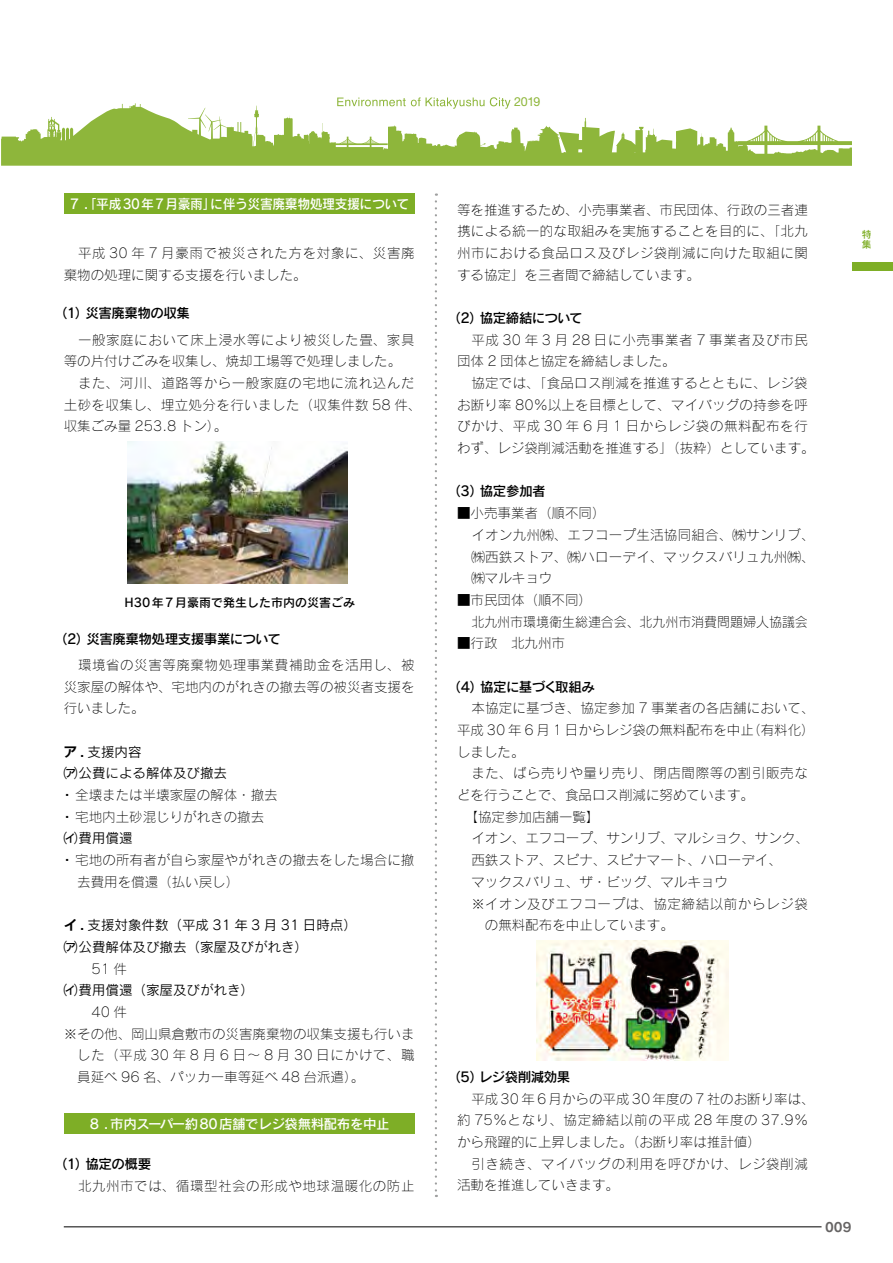
<style>
.page{position:relative;width:893px;height:1263px;background:#fff}
.page>*{position:absolute;margin:0;border:0;box-sizing:border-box;transform-origin:0 0}
.t1{font:13.5px/21.8px "Rodin Pro L";color:#000}
.t2{font:13.5px/21.8px "Rodin Pro L";letter-spacing:.045em;color:#000}
.t3{font:13.5px "Rodin Pro DB";letter-spacing:-.035em;color:#000}
.t4{font:13.5px/21.8px "Rodin Pro M";color:#000}
.t5{font:13.5px/21.8px "Rodin Pro L";letter-spacing:.02em;color:#000}
.t6{font:13.5px "Rodin Pro DB";letter-spacing:-.03em;color:#fff}
.t7{font:13.5px "Rodin Pro L";letter-spacing:.04em;color:#000}
.t8{font:13.5px "Rodin Pro L";letter-spacing:.03em;color:#000}
.t9{font:13.5px "Rodin Pro L";letter-spacing:.055em;color:#000}
.t10{font:12.75px "Rodin Pro B";color:#666464}
.t11{font:12.45px "Helvetica Neue LT Std";color:#8eb63b}
.t12{font:12px "Rodin Pro DB";color:#000}
.t13{font:9.75px/9.8px "Rodin Pro DB";color:#7eae26}
.s1{font-family:"Shin Go Pro De";font-weight:700}
.s2{font-family:"Rodin Pro DB"}
</style>
<div class="page">
<svg style="left:1px;top:103px;width:851px;height:63px"></svg>
<svg style="left:528px;top:140px;width:12px;height:2px"></svg>
<svg style="left:337px;top:97px;width:173px;height:12px"></svg>
<div style="left:852px;top:262px;width:41px;height:9px;background:#7eae26"></div>
<hr style="left:64px;top:1226px;width:757px;height:1px;background:#000">
<div style="left:64px;top:193px;width:351px;height:21px;background:#7eae26"></div>
<img style="left:128px;top:441px;width:220px;height:142px">
<div style="left:64px;top:1113px;width:351px;height:21px;background:#7eae26"></div>
<img style="left:536px;top:940px;width:193px;height:120px">
<svg style="left:435px;top:193px;width:2px;height:1004px"></svg>
<p class="t6" style="left:70px;top:195px;width:341px">7 「平成30年7月豪雨」に伴う災害廃棄物処理支援について</p>
<p class="t6" style="left:84px;top:195px;width:6px">.</p>
<p class="t1" style="left:64px;top:242px;width:352px;text-indent:14px">平成 30 年 7 月豪雨で被災された方を対象に、災害廃棄物の処理に関する支援を行いました。</p>
<p class="t3" style="left:54px;top:304px;width:137px">（1）災害廃棄物の収集</p>
<p class="t7" style="left:78px;top:331px;width:338px">一般家庭において床上浸水等により被災した畳、家具</p>
<p class="t1" style="left:64px;top:350px;width:339px">等の片付けごみを収集し、焼却工場等で処理しました。</p>
<p class="t2" style="left:78px;top:372px;width:338px">また、河川、道路等から一般家庭の宅地に流れ込んだ</p>
<p class="t8" style="left:64px;top:396px;width:359px">土砂を収集し、埋立処分を行いました（収集件数 58 件、</p>
<p class="t1" style="left:64px;top:415px;width:165px">収集ごみ量 253.8 トン）。</p>
<p class="t12" style="left:124px;top:594px;width:232px">H30年7月豪雨で発生した市内の災害ごみ</p>
<p class="t3" style="left:54px;top:630px;width:228px">（2）災害廃棄物処理支援事業について</p>
<p class="t1" style="left:64px;top:654px;width:352px;text-align:justify;text-indent:14px">環境省の災害等廃棄物処理事業費補助金を活用し、被災家屋の解体や、宅地内のがれきの撤去等の被災者支援を行いました。</p>
<p class="t4" style="left:64px;top:740px;width:165px"><span class="s1">ア .</span> 支援内容<br><span class="s2">ア</span>公費による解体及び撤去</p>
<p class="t1" style="left:60px;top:784px;width:219px"><span class="s2">・</span>全壊または半壊家屋の解体・撤去<span class="s2">・</span>宅地内土砂混じりがれきの撤去</p>
<p class="t4" style="left:64px;top:827px;width:70px"><span class="s2">イ</span>費用償還</p>
<p class="t1" style="left:77px;top:849px;width:339px;text-indent:-17px"><span class="s2">・</span>宅地の所有者が自ら家屋やがれきの撤去をした場合に撤去費用を償還（払い戻し）</p>
<p class="t4" style="left:64px;top:914px;width:295px"><span class="s1">イ .</span> 支援対象件数（平成 31 年 3 月 31 日時点）<span class="s2">ア</span>公費解体及び撤去（家屋及びがれき）</p>
<p class="t1" style="left:78px;top:957px;width:51px">　51 件</p>
<p class="t4" style="left:64px;top:979px;width:192px"><span class="s2">イ</span>費用償還（家屋及びがれき）</p>
<p class="t1" style="left:78px;top:1000px;width:51px">　40 件</p>
<p class="t1" style="left:64px;top:1022px;width:352px">※その他、岡山県倉敷市の災害廃棄物の収集支援も行いま</p>
<p class="t9" style="left:77px;top:1047px;width:339px">した（平成 30 年 8 月 6 日〜 8 月 30 日にかけて、職</p>
<p class="t1" style="left:77px;top:1066px;width:289px">員延べ 96 名、パッカー車等延べ 48 台派遣）。</p>
<p class="t6" style="left:90px;top:1115px;width:301px">8 .市内スーパー約80店舗でレジ袋無料配布を中止</p>
<p class="t3" style="left:54px;top:1155px;width:98px">（1）協定の概要</p>
<p class="t7" style="left:78px;top:1177px;width:338px">北九州市では、循環型社会の形成や地球温暖化の防止</p>
<p class="t11" style="left:514px;top:95px;width:28px">2019</p>
<p class="t1" style="left:457px;top:198px;width:352px;text-align:justify">等を推進するため、小売事業者、市民団体、行政の三者連携による統一的な取組みを実施することを目的に、「北九州市における食品ロス及びレジ袋削減に向けた取組に関する協定」を三者間で締結しています。</p>
<p class="t3" style="left:448px;top:309px;width:137px">（2）協定締結について</p>
<p class="t1" style="left:457px;top:328px;width:352px;text-indent:14px">平成 30 年 3 月 28 日に小売事業者 7 事業者及び市民団体 2 団体と協定を締結しました。</p>
<p class="t1" style="left:457px;top:372px;width:359px;text-align:center">協定では、「食品ロス削減を推進するとともに、レジ袋<br>お断り率 80％以上を目標として、マイバッグの持参を呼びかけ、平成 30 年 6 月 1 日からレジ袋の無料配布を行わず、レジ袋削減活動を推進する」（抜粋）としています。</p>
<p class="t3" style="left:448px;top:482px;width:100px">（3）協定参加者</p>
<p class="t5" style="left:471px;top:502px;width:345px;text-indent:-14px">■小売事業者（順不同）<br>イオン九州㈱、エフコープ生活協同組合、㈱サンリブ、㈱西鉄ストア、㈱ハローデイ、マックスバリュ九州㈱、㈱マルキョウ</p>
<p class="t1" style="left:471px;top:588px;width:338px;text-indent:-14px">■市民団体（順不同）<br>北九州市環境衛生総連合会、北九州市消費問題婦人協議会</p>
<p class="t1" style="left:457px;top:632px;width:109px">■行政　北九州市</p>
<p class="t3" style="left:448px;top:678px;width:149px">（4）協定に基づく取組み</p>
<p class="t1" style="left:457px;top:697px;width:359px;text-align:justify;text-indent:14px">本協定に基づき、協定参加 7 事業者の各店舗において、平成 30 年 6 月 1 日からレジ袋の無料配布を中止（有料化）しました。</p>
<p class="t2" style="left:471px;top:762px;width:338px">また、ばら売りや量り売り、閉店間際等の割引販売な</p>
<p class="t1" style="left:457px;top:784px;width:298px">どを行うことで、食品ロス削減に努めています。</p>
<p class="t1" style="left:465px;top:805px;width:136px">【協定参加店舗一覧】</p>
<p class="t1" style="left:471px;top:827px;width:339px">イオン、エフコープ、サンリブ、マルショク、サンク、</p>
<p class="t1" style="left:471px;top:849px;width:312px">西鉄ストア、スピナ、スピナマート、ハローデイ、</p>
<p class="t1" style="left:471px;top:870px;width:258px">マックスバリュ、ザ・ビッグ、マルキョウ</p>
<p class="t2" style="left:471px;top:892px;width:338px">※イオン及びエフコープは、協定締結以前からレジ袋</p>
<p class="t1" style="left:485px;top:914px;width:190px">の無料配布を中止しています。</p>
<p class="t13" style="left:862px;top:229px;width:11px">特集</p>
<p class="t3" style="left:448px;top:1068px;width:124px">（5）レジ袋削減効果</p>
<p class="t1" style="left:457px;top:1087px;width:359px;text-indent:14px">平成 30 年 6 月からの平成 30 年度の 7 社のお断り率は、約 75％となり、協定締結以前の平成 28 年度の 37.9％から飛躍的に上昇しました。（お断り率は推計値）</p>
<p class="t2" style="left:457px;top:1152px;width:352px;text-indent:14px">引き続き、マイバッグの利用を呼びかけ、レジ袋削減活動を推進していきます。</p>
<p class="t10" style="left:825px;top:1218px;width:28px">009</p>
</div>
